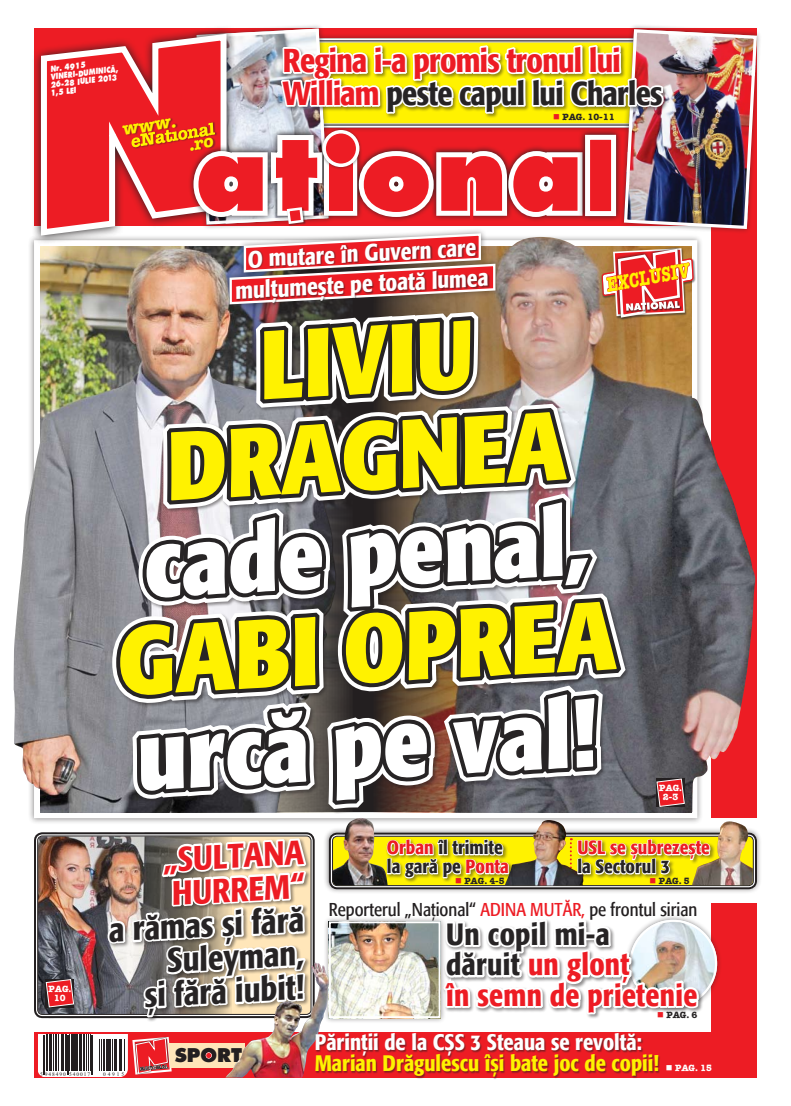
<style>
.page{position:relative;width:791px;height:1106px;background:#fff}
.page>*{position:absolute;margin:0;border:0;box-sizing:border-box;transform-origin:0 0}
.t1{font:100.7px "Futura Extra Bold Rom";color:#ed1c24}
.t2{font:700 condensed 96px/96px "R Formata";color:#fff200;text-align:center}
.t3{font:700 condensed 96px "R Formata";color:#fff}
.t4{font:500 condensed 33.7px/33.6px "R Formata";color:#272425;text-align:right}
.t5{font:500 condensed 33.7px/33.6px "R Formata";color:#ed1c24}
.t6{font:500 condensed 32.9px/32.9px "R Formata";letter-spacing:-.02em;color:#ed1c24}
.t7{font:500 condensed 30.6px/30.5px "R Formata";letter-spacing:.01em;color:#ed1c24}
.t8{font:500 condensed 23.6px/30.6px "R Formata";color:#fff;text-align:center}
.t9{font:500 condensed 22.3px "R Formata";color:#fff200}
.t10{font:500 condensed 22.3px "R Formata";color:#fff}
.t11{font:20.5px "American Type Writer Bold Rom";color:#fff200;scale:.73 1}
.t12{font:500 condensed 19px/19px "R Formata";color:#272425}
.t13{font:500 condensed 19px "R Formata";color:#ed1c24}
.t14{font:18.5px "R Formata Condensed";color:#231f20}
.t15{font:18.5px "Futura Extra Bold Rom";color:#231f20}
.t16{font:17.6px "American Type Writer Bold Rom";color:#fff200}
.t17{font:9px "American Type Writer Bold Rom";color:#272425}
.t18{font:9px/9px "American Type Writer Bold Rom";color:#fff;text-align:center}
.t19{font:8px/8px "Futura Extra Bold Rom";color:#fff;scale:.8 1}
.t20{font:5.5px "Times New Roman";letter-spacing:.18em;color:#231f20}
.s1{color:#272425}
.s2{color:#ed1c24}
.s3{font-size:70.7px}
.s4{font-size:20.7px}
</style>
<div class="page">
<img style="left:14px;top:249px;width:24px;height:563px">
<svg style="left:31px;top:28px;width:7px;height:222px"></svg>
<img style="left:38px;top:25px;width:721px;height:1054px">
<p class="t19" style="left:47px;top:65px;width:89px;text-indent:3px;rotate:-7deg">Nr. 4915 vineri-duminicĂ,<br>26-28 iulie 2013<br>1,5 LEI</p>
<p class="t16" style="left:121px;top:119px;width:56px;rotate:-9deg">www.</p>
<p class="t6" style="left:283px;top:45px;width:381px">Regina i-a promis tronul lui<br>William <span class="s1">peste capul lui Charles</span></p>
<p class="t17" style="left:553px;top:111px;width:63px"><span class="s2">■</span> PAG. 10-11</p>
<h1 class="t1" style="left:195px;top:111px;width:389px">at<span class="s3">I</span>ona</h1>
<p class="t18" style="left:48px;top:983px;width:24px">PAG.<br>10</p>
<p class="t8" style="left:233px;top:245px;width:255px;rotate:-3deg">O mutare în Guvern care mulțumește pe toată lumea</p>
<h2 class="t2" style="left:158px;top:325px;width:401px;rotate:-3deg">Liviu<br>Dragnea</h2>
<h2 class="t3" style="left:140px;top:510px;width:447px;rotate:-3deg">cade penal,</h2>
<p class="t11" style="left:604px;top:272px;width:117px;rotate:-10deg">EXCLU<span class="s4">SIV</span></p>
<h2 class="t2" style="left:113px;top:615px;width:501px;rotate:-3deg">Gabi Oprea</h2>
<h2 class="t3" style="left:133px;top:703px;width:462px;rotate:-3deg">urcă pe val!</h2>
<p class="t18" style="left:659px;top:783px;width:24px">PAG.<br>2-3</p>
<p class="t5" style="left:162px;top:843px;width:142px;rotate:-3deg">„Sultana<br>Hurrem“</p>
<p class="t4" style="left:108px;top:913px;width:197px;rotate:-3deg">a rămas şi fără<br>Suleyman,<br>şi fără iubit!</p>
<p class="t12" style="left:387px;top:838px;width:123px"><span class="s2">Orban</span> îl trimite la gară pe <span class="s2">Ponta</span></p>
<p class="t13" style="left:577px;top:837px;width:134px">USL se șubrezește</p>
<p class="t12" style="left:577px;top:857px;width:94px">la Sectorul 3</p>
<p class="t17" style="left:455px;top:874px;width:51px"><span class="s2">■</span> PAG. 4-5</p>
<p class="t17" style="left:649px;top:874px;width:42px"><span class="s2">■</span> PAG. 5</p>
<p class="t14" style="left:329px;top:899px;width:370px">Reporterul „Național“ <span class="s2">Adina Mutăr,</span> pe frontul sirian</p>
<p class="t7" style="left:446px;top:919px;width:253px"><span class="s1">Un copil mi-a<br>dăruit</span> un glonț<br>în semn de prietenie</p>
<p class="t17" style="left:657px;top:1009px;width:42px"><span class="s2">■</span> PAG. 6</p>
<p class="t20" style="left:40px;top:1070px;width:52px">5 948490 540017</p>
<p class="t20" style="left:103px;top:1070px;width:22px">04915</p>
<p class="t15" style="left:175px;top:1044px;width:69px">SPORT</p>
<p class="t10" style="left:315px;top:1030px;width:329px">Părinţii de la CŞS 3 Steaua se revoltă:</p>
<p class="t9" style="left:315px;top:1051px;width:346px">Marian Drăgulescu îşi bate joc de copii!</p>
<p class="t18" style="left:666px;top:1063px;width:48px">■ PAG. 15</p>
</div>
